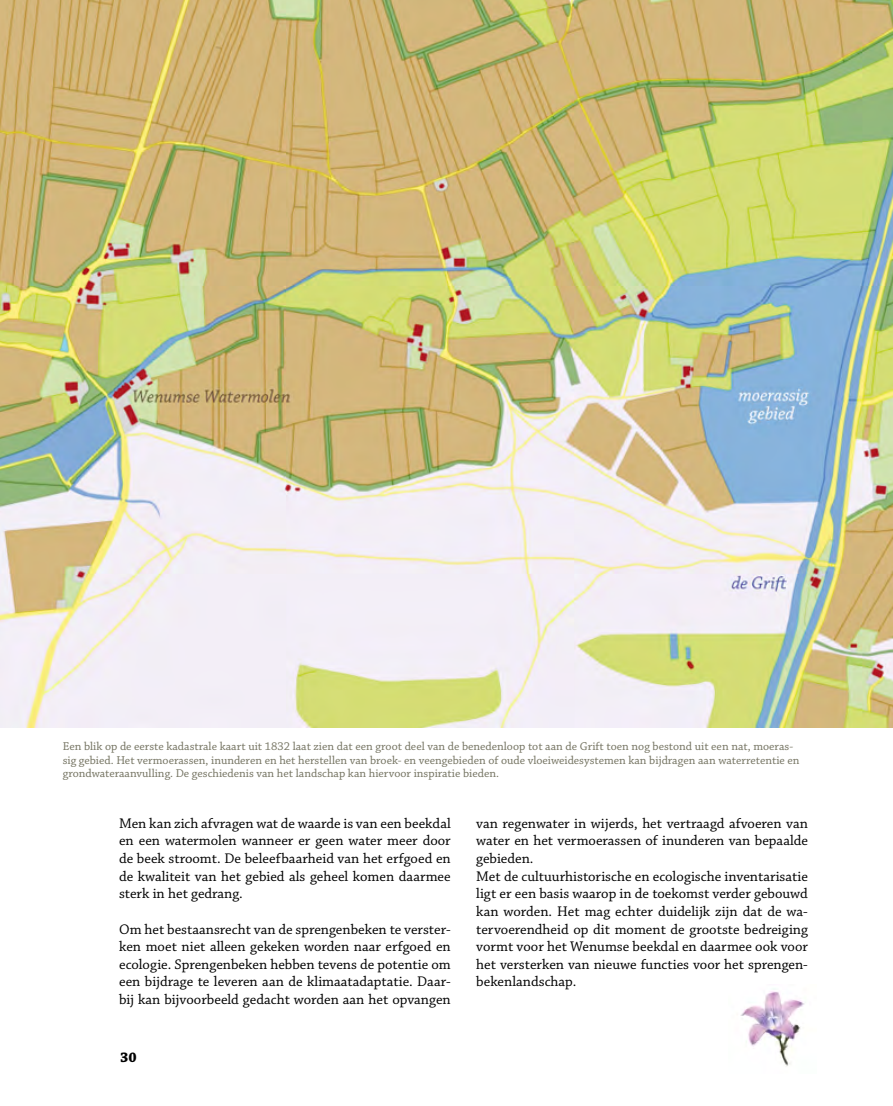
<style>
.page{position:relative;width:893px;height:1106px;background:#fff}
.page>*{position:absolute;margin:0;border:0;box-sizing:border-box;transform-origin:0 0}
.t1{font:14.7px/17.7px "Chaparral Pro";color:#000;text-align:justify}
.t2{font:700 14.7px "Chaparral Pro";color:#000}
.t3{font:12px/13.5px "Chaparral Pro";color:#747361}
</style>
<div class="page">
<img style="left:0;top:0;width:893px;height:727px">
<img style="left:740px;top:988px;width:65px;height:78px">
<p class="t3" style="left:63px;top:740px;width:738px">Een blik op de eerste kadastrale kaart uit 1832 laat zien dat een groot deel van de benedenloop tot aan de Grift toen nog bestond uit een nat, moeras&shy;sig gebied. Het vermoerassen, inunderen en het herstellen van broek- en veengebieden of oude vloeiweidesystemen kan bijdragen aan waterretentie en grondwateraanvulling. De geschiedenis van het landschap kan hiervoor inspiratie bieden.</p>
<p class="t1" style="left:119px;top:814px;width:333px">Men kan zich afvragen wat de waarde is van een beekdal en een watermolen wanneer er geen water meer door de beek stroomt. De beleefbaarheid van het erfgoed en de kwaliteit van het gebied als geheel komen daarmee sterk in het gedrang.</p>
<p class="t1" style="left:119px;top:920px;width:333px">Om het bestaansrecht van de sprengenbeken te verster&shy;ken moet niet alleen gekeken worden naar erfgoed en ecologie. Sprengenbeken hebben tevens de potentie om een bijdrage te leveren aan de klimaatadaptatie. Daar&shy;bij kan bijvoorbeeld gedacht worden aan het opvangen</p>
<p class="t2" style="left:120px;top:1048px;width:18px">30</p>
<p class="t1" style="left:476px;top:814px;width:333px;text-align:left">van regenwater in wijerds, het vertraagd afvoeren van water en het vermoerassen of inunderen van bepaalde gebieden.<br>Met de cultuurhistorische en ecologische inventarisatie ligt er een basis waarop in de toekomst verder gebouwd kan worden. Het mag echter duidelijk zijn dat de wa&shy;tervoerendheid op dit moment de grootste bedreiging vormt voor het Wenumse beekdal en daarmee ook voor het versterken van nieuwe functies voor het sprengen&shy;bekenlandschap.</p>
</div>
